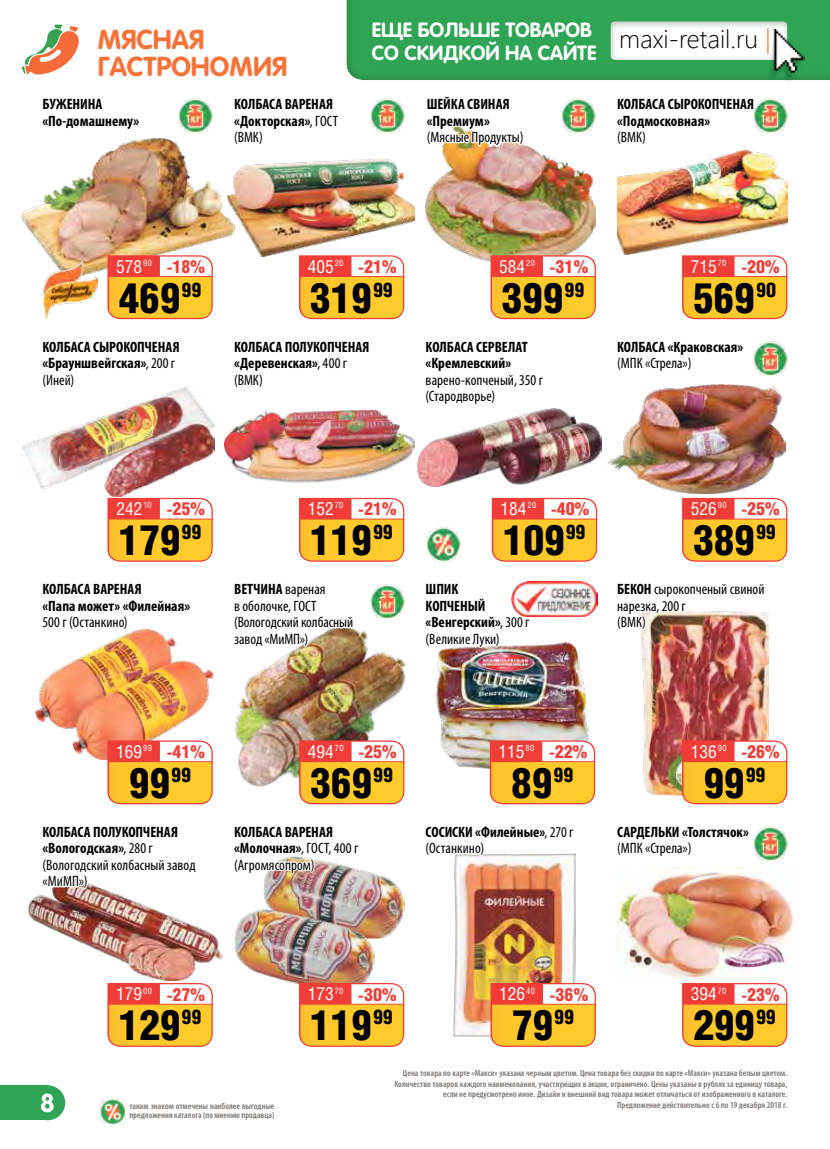
<style>
.page{position:relative;width:830px;height:1149px;background:#fff}
.page>*{position:absolute;margin:0;border:0;box-sizing:border-box;transform-origin:0 0}
.t1{font:900 42px "Helios Cond";letter-spacing:-.01em;color:#000}
.t2{font:700 27px/27px "Rotonda C";color:#f57238}
.t3{font:300 25.5px "Segoe UI";color:#000}
.t4{font:700 25.5px "Rotonda C";color:#fff}
.t5{font:700 20.25px/22.4px "Rotonda C";color:#fff}
.t6{font:900 18px "Helios Cond";color:#f13d37}
.t7{font:700 condensed 15px/16.5px "Myriad Pro";color:#000}
.t8{font:condensed 15px/16.5px "Myriad Pro";color:#000}
.t9{font:600 condensed 9px/10.5px "Myriad Pro";letter-spacing:.005em;color:#787370}
.s1{font-weight:400}
.s2{color:#f57238}
.s3{font-family:"Helios Cond C";font-weight:400;color:#fff}
.s4{font-weight:700}
</style>
<div class="page">
<div style="left:0;top:1084px;width:47px;height:35px;background:#30a455"></div>
<div style="left:30px;top:1084px;width:35px;height:35px;background:#30a455;border-radius:50%"></div>
<div style="left:333px;top:0;width:496px;height:90px;background:#000;opacity:.3"></div>
<div style="left:596px;top:11px;width:203px;height:51px;background:#346e39;opacity:.5"></div>
<img style="left:766px;top:30px;width:38px;height:52px">
<img style="left:99px;top:1098px;width:26px;height:25px">
<img style="left:235px;top:603px;width:171px;height:192px">
<img style="left:437px;top:642px;width:151px;height:98px">
<img style="left:234px;top:159px;width:181px;height:96px">
<svg style="left:234px;top:43px;width:106px;height:124px"></svg>
<img style="left:370px;top:98px;width:34px;height:36px">
<img style="left:21px;top:137px;width:213px;height:118px">
<img style="left:178px;top:98px;width:35px;height:36px">
<svg style="left:22px;top:25px;width:119px;height:120px"></svg>
<img style="left:453px;top:865px;width:122px;height:170px">
<svg style="left:490px;top:982px;width:105px;height:64px;background:#fbb350"></svg>
<img style="left:617px;top:152px;width:170px;height:102px">
<svg style="left:614px;top:43px;width:141px;height:124px"></svg>
<svg style="left:682px;top:255px;width:105px;height:122px"></svg>
<svg style="left:682px;top:983px;width:105px;height:63px;background:#fbb34f"></svg>
<img style="left:752px;top:98px;width:35px;height:36px">
<img style="left:22px;top:398px;width:193px;height:98px">
<img style="left:417px;top:408px;width:184px;height:78px">
<svg style="left:491px;top:497px;width:105px;height:64px;background:#fcb553"></svg>
<img style="left:225px;top:410px;width:189px;height:73px">
<img style="left:29px;top:895px;width:193px;height:84px">
<svg style="left:107px;top:983px;width:106px;height:63px;background:#fbb350"></svg>
<img style="left:35px;top:639px;width:178px;height:101px">
<svg style="left:107px;top:497px;width:106px;height:142px"></svg>
<svg style="left:40px;top:740px;width:173px;height:171px"></svg>
<img style="left:264px;top:886px;width:140px;height:52px">
<img style="left:234px;top:908px;width:140px;height:77px">
<svg style="left:299px;top:982px;width:105px;height:64px;background:#fbb350"></svg>
<svg style="left:260px;top:255px;width:144px;height:155px"></svg>
<svg style="left:235px;top:740px;width:169px;height:146px"></svg>
<svg style="left:42px;top:255px;width:171px;height:143px"></svg>
<img style="left:43px;top:261px;width:55px;height:58px">
<img style="left:642px;top:652px;width:125px;height:88px">
<img style="left:640px;top:497px;width:147px;height:155px">
<svg style="left:643px;top:740px;width:144px;height:122px"></svg>
<img style="left:425px;top:144px;width:170px;height:111px">
<svg style="left:424px;top:43px;width:100px;height:124px"></svg>
<svg style="left:467px;top:255px;width:128px;height:65px"></svg>
<img style="left:561px;top:98px;width:34px;height:36px">
<svg style="left:440px;top:740px;width:155px;height:125px"></svg>
<img style="left:426px;top:527px;width:34px;height:34px">
<img style="left:606px;top:384px;width:179px;height:110px">
<img style="left:616px;top:912px;width:89px;height:66px">
<img style="left:618px;top:867px;width:176px;height:109px">
<svg style="left:235px;top:497px;width:169px;height:171px"></svg>
<img style="left:369px;top:583px;width:35px;height:36px">
<img style="left:752px;top:340px;width:35px;height:36px">
<img style="left:752px;top:825px;width:35px;height:36px">
<img style="left:531px;top:581px;width:66px;height:35px">
<img style="left:437px;top:581px;width:94px;height:85px">
<h2 class="t2" style="left:98px;top:26px;width:190px">МЯСНАЯ<br>ГАСТРОНОМИЯ</h2>
<p class="t7" style="left:43px;top:95px;width:98px">БУЖЕНИНА «По-домашнему»</p>
<p class="t7" style="left:234px;top:95px;width:105px">КОЛБАСА ВАРЕНАЯ «Докторская»<span class="s1">, ГОСТ (ВМК)</span></p>
<h3 class="t5" style="left:371px;top:19px;width:226px">ЕЩЕ БОЛЬШЕ ТОВАРОВ<br>СО СКИДКОЙ НА САЙТЕ</h3>
<h3 class="t3" style="left:619px;top:18px;width:153px">maxi-retail.ru <span class="s2">|</span></h3>
<p class="t7" style="left:426px;top:95px;width:85px">ШЕЙКА СВИНАЯ «Премиум»</p>
<p class="t8" style="left:426px;top:129px;width:98px">(Мясные Продукты)</p>
<p class="t7" style="left:617px;top:95px;width:138px">КОЛБАСА СЫРОКОПЧЕНАЯ «Подмосковная»</p>
<p class="t8" style="left:617px;top:129px;width:30px">(ВМК)</p>
<p class="t6" style="left:116px;top:256px;width:90px"><span class="s3">578</span><sup>90</sup> -18%</p>
<p class="t6" style="left:307px;top:256px;width:90px"><span class="s3">405</span><sup>20</sup> -21%</p>
<p class="t6" style="left:499px;top:256px;width:90px"><span class="s3">584</span><sup>20</sup> -31%</p>
<p class="t6" style="left:690px;top:256px;width:90px"><span class="s3">715</span><sup>70</sup> -20%</p>
<h1 class="t1" style="left:118px;top:273px;width:84px">469<sup>99</sup></h1>
<h1 class="t1" style="left:310px;top:273px;width:84px">319<sup>99</sup></h1>
<h1 class="t1" style="left:501px;top:273px;width:84px">399<sup>99</sup></h1>
<h1 class="t1" style="left:692px;top:273px;width:85px">569<sup>90</sup></h1>
<p class="t7" style="left:43px;top:338px;width:138px">КОЛБАСА СЫРОКОПЧЕНАЯ «Брауншвейгская»<span class="s1">, 200 г (Иней)</span></p>
<p class="t7" style="left:234px;top:338px;width:137px">КОЛБАСА ПОЛУКОПЧЕНАЯ «Деревенская»<span class="s1">, 400 г (ВМК)</span></p>
<p class="t7" style="left:425px;top:338px;width:104px">КОЛБАСА СЕРВЕЛАТ «Кремлевский»</p>
<p class="t8" style="left:425px;top:371px;width:119px">варено-копченый, 350 г (Стародворье)</p>
<p class="t7" style="left:617px;top:338px;width:127px">КОЛБАСА «Краковская»</p>
<p class="t8" style="left:617px;top:355px;width:76px">(МПК «Стрела»)</p>
<p class="t6" style="left:116px;top:498px;width:90px"><span class="s3">242</span><sup>10</sup> -25%</p>
<p class="t6" style="left:307px;top:498px;width:90px"><span class="s3">152</span><sup>70</sup> -21%</p>
<p class="t6" style="left:500px;top:498px;width:90px"><span class="s3">184</span><sup>20</sup> -40%</p>
<p class="t6" style="left:690px;top:498px;width:90px"><span class="s3">526</span><sup>90</sup> -25%</p>
<h1 class="t1" style="left:118px;top:516px;width:84px">179<sup>99</sup></h1>
<h1 class="t1" style="left:310px;top:516px;width:84px">119<sup>99</sup></h1>
<h1 class="t1" style="left:502px;top:516px;width:84px">109<sup>99</sup></h1>
<h1 class="t1" style="left:692px;top:516px;width:84px">389<sup>99</sup></h1>
<p class="t7" style="left:43px;top:580px;width:149px">КОЛБАСА ВАРЕНАЯ<br>«Папа может» «Филейная»</p>
<p class="t8" style="left:43px;top:613px;width:87px">500 г (Останкино)</p>
<p class="t8" style="left:234px;top:580px;width:120px"><span class="s4">ВЕТЧИНА</span> вареная<br>в оболочке, ГОСТ (Вологодский колбасный завод «МиМП»)</p>
<p class="t7" style="left:425px;top:580px;width:105px">ШПИК<br>КОПЧЕНЫЙ «Венгерский»<span class="s1">, 300 г (Великие Луки)</span></p>
<p class="t8" style="left:617px;top:580px;width:149px"><span class="s4">БЕКОН</span> сырокопченый свиной нарезка, 200 г<br>(ВМК)</p>
<p class="t6" style="left:116px;top:741px;width:90px"><span class="s3">169</span><sup>99</sup> -41%</p>
<p class="t6" style="left:308px;top:741px;width:90px"><span class="s3">494</span><sup>70</sup> -25%</p>
<p class="t6" style="left:498px;top:741px;width:90px"><span class="s3">115</span><sup>80</sup> -22%</p>
<p class="t6" style="left:690px;top:741px;width:90px"><span class="s3">136</span><sup>90</sup> -26%</p>
<h1 class="t1" style="left:129px;top:758px;width:64px">99<sup>99</sup></h1>
<h1 class="t1" style="left:310px;top:758px;width:84px">369<sup>99</sup></h1>
<h1 class="t1" style="left:511px;top:758px;width:64px">89<sup>99</sup></h1>
<h1 class="t1" style="left:703px;top:758px;width:64px">99<sup>99</sup></h1>
<p class="t8" style="left:43px;top:823px;width:154px"><span class="s4">КОЛБАСА ПОЛУКОПЧЕНАЯ «Вологодская»</span>, 280 г (Вологодский колбасный завод «МиМП»)</p>
<p class="t7" style="left:234px;top:823px;width:126px">КОЛБАСА ВАРЕНАЯ «Молочная»<span class="s1">, ГОСТ, 400 г (Агромясопром)</span></p>
<p class="t7" style="left:425px;top:823px;width:149px">СОСИСКИ «Филейные»<span class="s1">, 270 г (Останкино)</span></p>
<p class="t7" style="left:617px;top:823px;width:133px">САРДЕЛЬКИ «Толстячок»</p>
<p class="t8" style="left:617px;top:839px;width:76px">(МПК «Стрела»)</p>
<p class="t6" style="left:116px;top:983px;width:90px"><span class="s3">179</span><sup>00</sup> -27%</p>
<h1 class="t1" style="left:118px;top:1001px;width:84px">129<sup>99</sup></h1>
<p class="t6" style="left:307px;top:983px;width:90px"><span class="s3">173</span><sup>70</sup> -30%</p>
<h1 class="t1" style="left:310px;top:1001px;width:84px">119<sup>99</sup></h1>
<p class="t6" style="left:499px;top:983px;width:90px"><span class="s3">126</span><sup>40</sup> -36%</p>
<h1 class="t1" style="left:511px;top:1001px;width:64px">79<sup>99</sup></h1>
<p class="t6" style="left:690px;top:983px;width:90px"><span class="s3">394</span><sup>70</sup> -23%</p>
<h1 class="t1" style="left:692px;top:1001px;width:84px">299<sup>99</sup></h1>
<h3 class="t4" style="left:40px;top:1087px;width:16px">8</h3>
<p class="t9" style="left:129px;top:1101px;width:147px;line-height:9px">таким знаком отмечены наиболее выгодные предложения каталога (по мнению продавца)</p>
<p class="t9" style="left:394px;top:1067px;width:394px;text-align:right">Цена товара по карте «Макси» указана черным цветом. Цена товара без скидки по карте «Макси» указана белым цветом.<br>Количество товаров каждого наименования, участвующих в акции, ограничено. Цены указаны в рублях за единицу товара, если не предусмотрено иное. Дизайн и внешний вид товара может отличаться от изображенного в каталоге.<br>Предложение действительно с 6 по 19 декабря 2018 г.</p>
</div>
